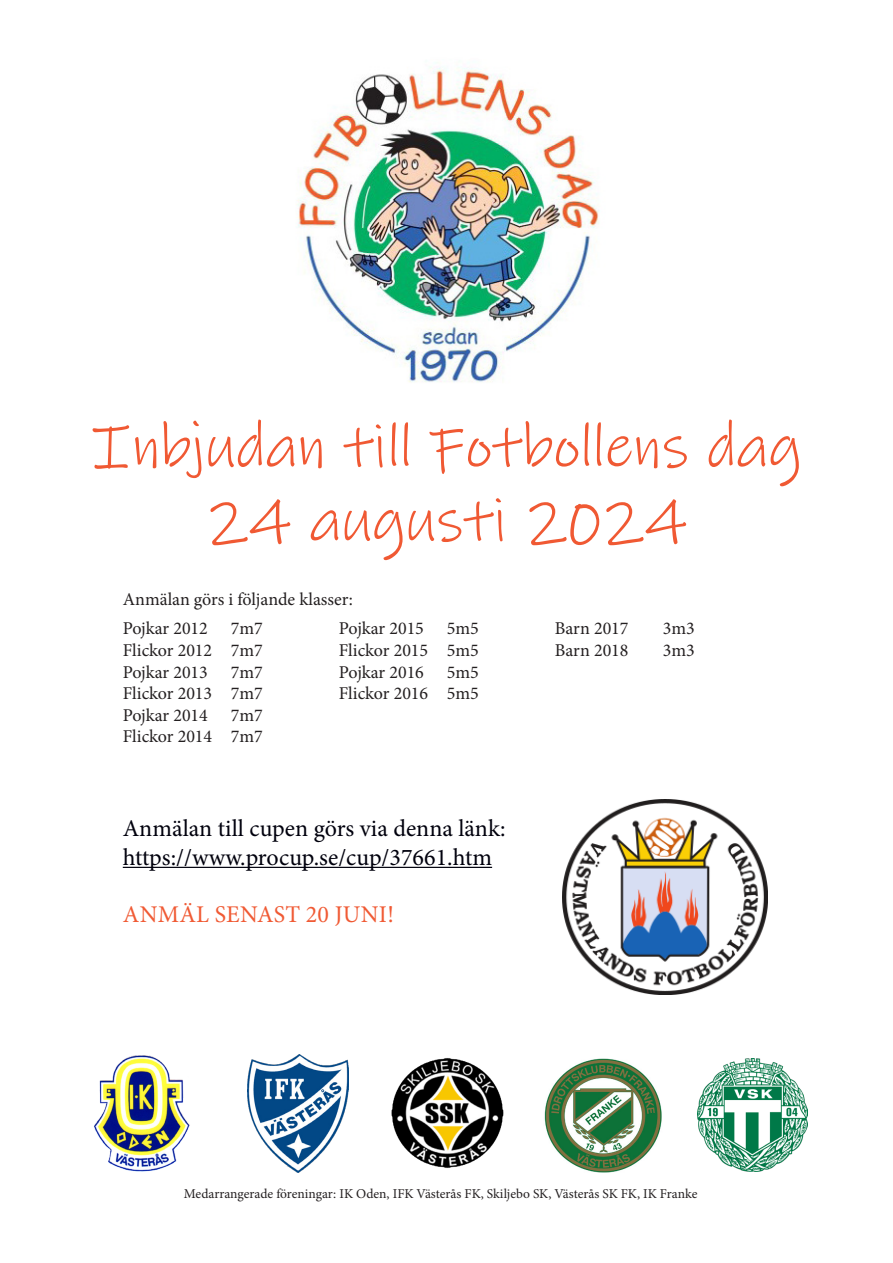
<style>
.page{position:relative;width:893px;height:1263px;background:#fff}
.page>*{position:absolute;margin:0;border:0;box-sizing:border-box;transform-origin:0 0}
.t1{font:61.5px "Ink Free";color:#f05933}
.t2{font:24px "Minion Pro";color:#00000d}
.t3{font:24px "Minion Pro";letter-spacing:.01em;color:#f05a34}
.t4{font:18px "Minion Pro";color:#231f20}
.t5{font:13.5px "Minion Pro";color:#231f20}
</style>
<div class="page">
<img style="left:297px;top:66px;width:303px;height:316px">
<img style="left:563px;top:799px;width:205px;height:195px">
<img style="left:391px;top:1058px;width:113px;height:110px">
<img style="left:698px;top:1059px;width:110px;height:113px">
<img style="left:247px;top:1055px;width:101px;height:117px">
<img style="left:94px;top:1055px;width:96px;height:117px">
<img style="left:544px;top:1059px;width:118px;height:114px">
<hr style="left:123px;top:867px;width:369px;height:1px;background:#00000d">
<p class="t1" style="left:91px;top:406px;width:712px">Inbjudan till Fotbollens dag</p>
<p class="t1" style="left:206px;top:480px;width:482px">24 augusti 2024</p>
<p class="t4" style="left:123px;top:587px;width:232px">Anmälan görs i följande klasser:</p>
<p class="t4" style="left:123px;top:616px;width:87px">Pojkar 2012</p>
<p class="t4" style="left:231px;top:616px;width:34px">7m7</p>
<p class="t4" style="left:339px;top:616px;width:87px">Pojkar 2015</p>
<p class="t4" style="left:447px;top:616px;width:34px">5m5</p>
<p class="t4" style="left:555px;top:616px;width:75px">Barn 2017</p>
<p class="t4" style="left:663px;top:616px;width:34px">3m3</p>
<p class="t4" style="left:123px;top:638px;width:142px">Flickor 2012 7m7</p>
<p class="t4" style="left:339px;top:638px;width:142px">Flickor 2015 5m5</p>
<p class="t4" style="left:555px;top:638px;width:75px">Barn 2018</p>
<p class="t4" style="left:663px;top:638px;width:34px">3m3</p>
<p class="t4" style="left:123px;top:660px;width:87px">Pojkar 2013</p>
<p class="t4" style="left:231px;top:660px;width:34px">7m7</p>
<p class="t4" style="left:339px;top:660px;width:87px">Pojkar 2016</p>
<p class="t4" style="left:447px;top:660px;width:34px">5m5</p>
<p class="t4" style="left:123px;top:681px;width:142px">Flickor 2013 7m7</p>
<p class="t4" style="left:339px;top:681px;width:142px">Flickor 2016 5m5</p>
<p class="t4" style="left:123px;top:703px;width:87px">Pojkar 2014</p>
<p class="t4" style="left:231px;top:703px;width:34px">7m7</p>
<p class="t4" style="left:123px;top:724px;width:142px">Flickor 2014 7m7</p>
<p class="t2" style="left:123px;top:812px;width:384px">Anmälan till cupen görs via denna länk:</p>
<p class="t2" style="left:123px;top:841px;width:371px">https://www.procup.se/cup/37661.htm</p>
<p class="t3" style="left:123px;top:898px;width:273px">ANMÄL SENAST 20 JUNI!</p>
<p class="t5" style="left:184px;top:1184px;width:515px">Medarrangerade föreningar: IK Oden, IFK Västerås FK, Skiljebo SK, Västerås SK FK, IK Franke</p>
</div>
